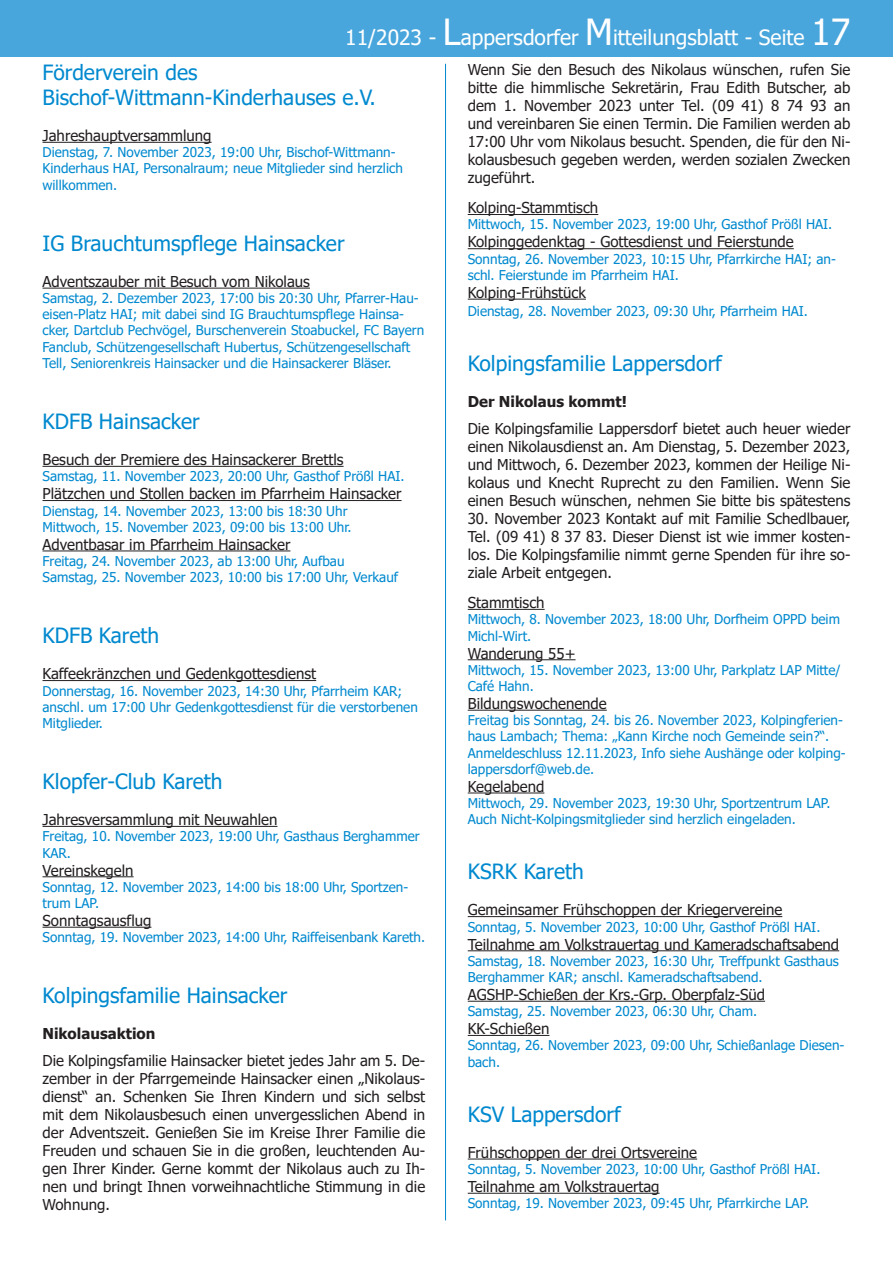
<style>
.page{position:relative;width:893px;height:1263px;background:#fff}
.page>*{position:absolute;margin:0;border:0;box-sizing:border-box;transform-origin:0 0}
.t1{font:21px/25.2px "Tahoma";color:#0089cf}
.t2{font:21px "Tahoma";color:#fff}
.t3{font:15px/18px "Tahoma";color:#231f20;text-align:justify}
.t4{font:700 15px "Tahoma";color:#231f20}
.t5{font:13.5px/16.2px "Tahoma";color:#0089cf}
.s1{font-size:36px}
</style>
<div class="page">
<div style="left:0;top:0;width:893px;height:57px;background:#48a6dc"></div>
<hr style="left:445px;top:64px;width:1px;height:1156px;background:#0089cf">
<hr style="left:468px;top:1193px;width:192px;height:1px;background:#231f20">
<hr style="left:468px;top:1158px;width:229px;height:1px;background:#231f20">
<hr style="left:468px;top:1001px;width:297px;height:1px;background:#231f20">
<hr style="left:468px;top:950px;width:371px;height:1px;background:#231f20">
<hr style="left:468px;top:916px;width:314px;height:1px;background:#231f20">
<hr style="left:468px;top:792px;width:76px;height:1px;background:#231f20">
<hr style="left:468px;top:710px;width:139px;height:1px;background:#231f20">
<hr style="left:468px;top:659px;width:108px;height:1px;background:#231f20">
<hr style="left:468px;top:299px;width:118px;height:1px;background:#231f20">
<hr style="left:468px;top:248px;width:326px;height:1px;background:#231f20">
<hr style="left:468px;top:214px;width:130px;height:1px;background:#231f20">
<hr style="left:43px;top:927px;width:108px;height:1px;background:#231f20">
<hr style="left:43px;top:876px;width:91px;height:1px;background:#231f20">
<hr style="left:43px;top:826px;width:234px;height:1px;background:#231f20">
<hr style="left:43px;top:680px;width:273px;height:1px;background:#231f20">
<hr style="left:43px;top:142px;width:169px;height:1px;background:#231f20">
<hr style="left:43px;top:288px;width:267px;height:1px;background:#231f20">
<hr style="left:43px;top:466px;width:301px;height:1px;background:#231f20">
<hr style="left:43px;top:500px;width:359px;height:1px;background:#231f20">
<hr style="left:43px;top:550px;width:247px;height:1px;background:#231f20">
<hr style="left:468px;top:609px;width:77px;height:1px;background:#231f20">
<hr style="left:468px;top:1035px;width:81px;height:1px;background:#231f20">
<h1 class="t2" style="left:345px;top:24px;width:507px">11/2023 - <span class="s1">L</span>appersdorfer <span class="s1">M</span>itteilungsblatt - Seite <span class="s1">17</span></h1>
<h3 class="t1" style="left:43px;top:61px;width:335px">Förderverein des<br>Bischof-Wittmann-Kinderhauses e.V.</h3>
<p class="t3" style="left:43px;top:127px;width:171px">Jahreshauptversammlung</p>
<p class="t5" style="left:43px;top:145px;width:362px">Dienstag, 7. November 2023, 19:00 Uhr, Bischof-Wittmann-<br>Kinderhaus HAI, Personalraum; neue Mitglieder sind herzlich willkommen.</p>
<p class="t3" style="left:468px;top:62px;width:384px">Wenn Sie den Besuch des Nikolaus wünschen, rufen Sie bitte die himmlische Sekretärin, Frau Edith Butscher, ab dem 1. November 2023 unter Tel. (09 41) 8 74 93 an und vereinbaren Sie einen Termin. Die Familien werden ab</p>
<p class="t3" style="left:468px;top:134px;width:384px">17:00 Uhr vom Nikolaus besucht. Spenden, die für den Ni&shy;kolausbesuch gegeben werden, werden sozialen Zwecken zugeführt.</p>
<p class="t3" style="left:468px;top:200px;width:132px">Kolping-Stammtisch</p>
<p class="t5" style="left:468px;top:217px;width:366px">Mittwoch, 15. November 2023, 19:00 Uhr, Gasthof Prößl HAI.</p>
<p class="t3" style="left:468px;top:234px;width:328px">Kolpinggedenktag - Gottesdienst und Feierstunde</p>
<p class="t5" style="left:468px;top:251px;width:370px">Sonntag, 26. November 2023, 10:15 Uhr, Pfarrkirche HAI; an&shy;schl. Feierstunde im Pfarrheim HAI.</p>
<p class="t3" style="left:468px;top:284px;width:120px">Kolping-Frühstück</p>
<p class="t5" style="left:468px;top:304px;width:342px">Dienstag, 28. November 2023, 09:30 Uhr, Pfarrheim HAI.</p>
<h3 class="t1" style="left:468px;top:352px;width:256px">Kolpingsfamilie Lappersdorf</h3>
<h5 class="t4" style="left:468px;top:391px;width:161px">Der Nikolaus kommt!</h5>
<p class="t3" style="left:468px;top:420px;width:384px">Die Kolpingsfamilie Lappersdorf bietet auch heuer wieder einen Nikolausdienst an. Am Dienstag, 5. Dezember 2023, und Mittwoch, 6. Dezember 2023, kommen der Heilige Ni&shy;kolaus und Knecht Ruprecht zu den Familien. Wenn Sie einen Besuch wünschen, nehmen Sie bitte bis spätestens</p>
<p class="t3" style="left:468px;top:510px;width:384px">30. November 2023 Kontakt auf mit Familie Schedlbauer, Tel. (09 41) 8 37 83. Dieser Dienst ist wie immer kosten&shy;los. Die Kolpingsfamilie nimmt gerne Spenden für ihre so&shy;ziale Arbeit entgegen.</p>
<p class="t3" style="left:468px;top:594px;width:78px">Stammtisch</p>
<p class="t5" style="left:468px;top:612px;width:374px">Mittwoch, 8. November 2023, 18:00 Uhr, Dorfheim OPPD beim<br>Michl-Wirt.</p>
<p class="t3" style="left:468px;top:645px;width:109px">Wanderung 55+</p>
<p class="t5" style="left:468px;top:662px;width:374px">Mittwoch, 15. November 2023, 13:00 Uhr, Parkplatz LAP Mitte/<br>Café Hahn.</p>
<p class="t3" style="left:468px;top:695px;width:141px">Bildungswochenende</p>
<p class="t5" style="left:468px;top:713px;width:380px">Freitag bis Sonntag, 24. bis 26. November 2023, Kolpingferien&shy;haus Lambach; Thema: „Kann Kirche noch Gemeinde sein?“.<br>Anmeldeschluss 12.11.2023, Info siehe Aushänge oder kolping&shy;lappersdorf@web.de.</p>
<p class="t3" style="left:468px;top:778px;width:78px">Kegelabend</p>
<p class="t5" style="left:468px;top:796px;width:364px">Mittwoch, 29. November 2023, 19:30 Uhr, Sportzentrum LAP.<br>Auch Nicht-Kolpingsmitglieder sind herzlich eingeladen.</p>
<h3 class="t1" style="left:468px;top:860px;width:118px">KSRK Kareth</h3>
<p class="t3" style="left:468px;top:902px;width:316px">Gemeinsamer Frühschoppen der Kriegervereine</p>
<p class="t5" style="left:468px;top:919px;width:354px">Sonntag, 5. November 2023, 10:00 Uhr, Gasthof Prößl HAI.</p>
<p class="t3" style="left:468px;top:936px;width:373px">Teilnahme am Volkstrauertag und Kameradschaftsabend</p>
<p class="t5" style="left:468px;top:953px;width:373px">Samstag, 18. November 2023, 16:30 Uhr, Treffpunkt Gasthaus<br>Berghammer KAR; anschl. Kameradschaftsabend.</p>
<p class="t3" style="left:468px;top:986px;width:299px">AGSHP-Schießen der Krs.-Grp. Oberpfalz-Süd</p>
<p class="t5" style="left:468px;top:1004px;width:291px">Samstag, 25. November 2023, 06:30 Uhr, Cham.</p>
<p class="t3" style="left:468px;top:1020px;width:83px">KK-Schießen</p>
<p class="t5" style="left:468px;top:1038px;width:378px">Sonntag, 26. November 2023, 09:00 Uhr, Schießanlage Diesen&shy;bach.</p>
<h3 class="t1" style="left:468px;top:1103px;width:155px">KSV Lappersdorf</h3>
<p class="t3" style="left:468px;top:1144px;width:231px">Frühschoppen der drei Ortsvereine</p>
<p class="t5" style="left:468px;top:1162px;width:354px">Sonntag, 5. November 2023, 10:00 Uhr, Gasthof Prößl HAI.</p>
<p class="t3" style="left:468px;top:1178px;width:193px">Teilnahme am Volkstrauertag</p>
<p class="t5" style="left:468px;top:1196px;width:343px">Sonntag, 19. November 2023, 09:45 Uhr, Pfarrkirche LAP.</p>
<h3 class="t1" style="left:43px;top:232px;width:304px">IG Brauchtumspflege Hainsacker</h3>
<p class="t3" style="left:43px;top:273px;width:269px">Adventszauber mit Besuch vom Nikolaus</p>
<p class="t5" style="left:43px;top:291px;width:383px">Samstag, 2. Dezember 2023, 17:00 bis 20:30 Uhr, Pfarrer-Hau&shy;eisen-Platz HAI; mit dabei sind IG Brauchtumspflege Hainsa&shy;cker, Dartclub Pechvögel, Burschenverein Stoabuckel, FC Bayern Fanclub, Schützengesellschaft Hubertus, Schützengesellschaft Tell, Seniorenkreis Hainsacker und die Hainsackerer Bläser.</p>
<h3 class="t1" style="left:43px;top:410px;width:159px">KDFB Hainsacker</h3>
<p class="t3" style="left:43px;top:451px;width:303px">Besuch der Premiere des Hainsackerer Brettls</p>
<p class="t5" style="left:43px;top:469px;width:364px">Samstag, 11. November 2023, 20:00 Uhr, Gasthof Prößl HAI.</p>
<p class="t3" style="left:43px;top:486px;width:361px">Plätzchen und Stollen backen im Pfarrheim Hainsacker</p>
<p class="t5" style="left:43px;top:503px;width:310px">Dienstag, 14. November 2023, 13:00 bis 18:30 Uhr<br>Mittwoch, 15. November 2023, 09:00 bis 13:00 Uhr.</p>
<p class="t3" style="left:43px;top:536px;width:249px">Adventbasar im Pfarrheim Hainsacker</p>
<p class="t5" style="left:43px;top:554px;width:357px">Freitag, 24. November 2023, ab 13:00 Uhr, Aufbau<br>Samstag, 25. November 2023, 10:00 bis 17:00 Uhr, Verkauf</p>
<h3 class="t1" style="left:43px;top:624px;width:118px">KDFB Kareth</h3>
<p class="t3" style="left:43px;top:666px;width:275px">Kaffeekränzchen und Gedenkgottesdienst</p>
<p class="t5" style="left:43px;top:683px;width:377px">Donnerstag, 16. November 2023, 14:30 Uhr, Pfarrheim KAR; anschl. um 17:00 Uhr Gedenkgottesdienst für die verstorbenen<br>Mitglieder.</p>
<h3 class="t1" style="left:43px;top:770px;width:182px">Klopfer-Club Kareth</h3>
<p class="t3" style="left:43px;top:811px;width:236px">Jahresversammlung mit Neuwahlen</p>
<p class="t5" style="left:43px;top:829px;width:379px">Freitag, 10. November 2023, 19:00 Uhr, Gasthaus Berghammer<br>KAR.</p>
<p class="t3" style="left:43px;top:862px;width:93px">Vereinskegeln</p>
<p class="t5" style="left:43px;top:879px;width:367px">Sonntag, 12. November 2023, 14:00 bis 18:00 Uhr, Sportzen&shy;trum LAP.</p>
<p class="t3" style="left:43px;top:912px;width:110px">Sonntagsausflug</p>
<p class="t5" style="left:43px;top:930px;width:384px">Sonntag, 19. November 2023, 14:00 Uhr, Raiffeisenbank Kareth.</p>
<h3 class="t1" style="left:43px;top:984px;width:246px">Kolpingsfamilie Hainsacker</h3>
<h5 class="t4" style="left:43px;top:1023px;width:114px">Nikolausaktion</h5>
<p class="t3" style="left:43px;top:1053px;width:384px">Die Kolpingsfamilie Hainsacker bietet jedes Jahr am 5. De&shy;zember in der Pfarrgemeinde Hainsacker einen „Nikolaus&shy;dienst“ an. Schenken Sie Ihren Kindern und sich selbst mit dem Nikolausbesuch einen unvergesslichen Abend in der Adventszeit. Genießen Sie im Kreise Ihrer Familie die Freuden und schauen Sie in die großen, leuchtenden Au&shy;gen Ihrer Kinder. Gerne kommt der Nikolaus auch zu Ih&shy;nen und bringt Ihnen vorweihnachtliche Stimmung in die Wohnung.</p>
</div>
